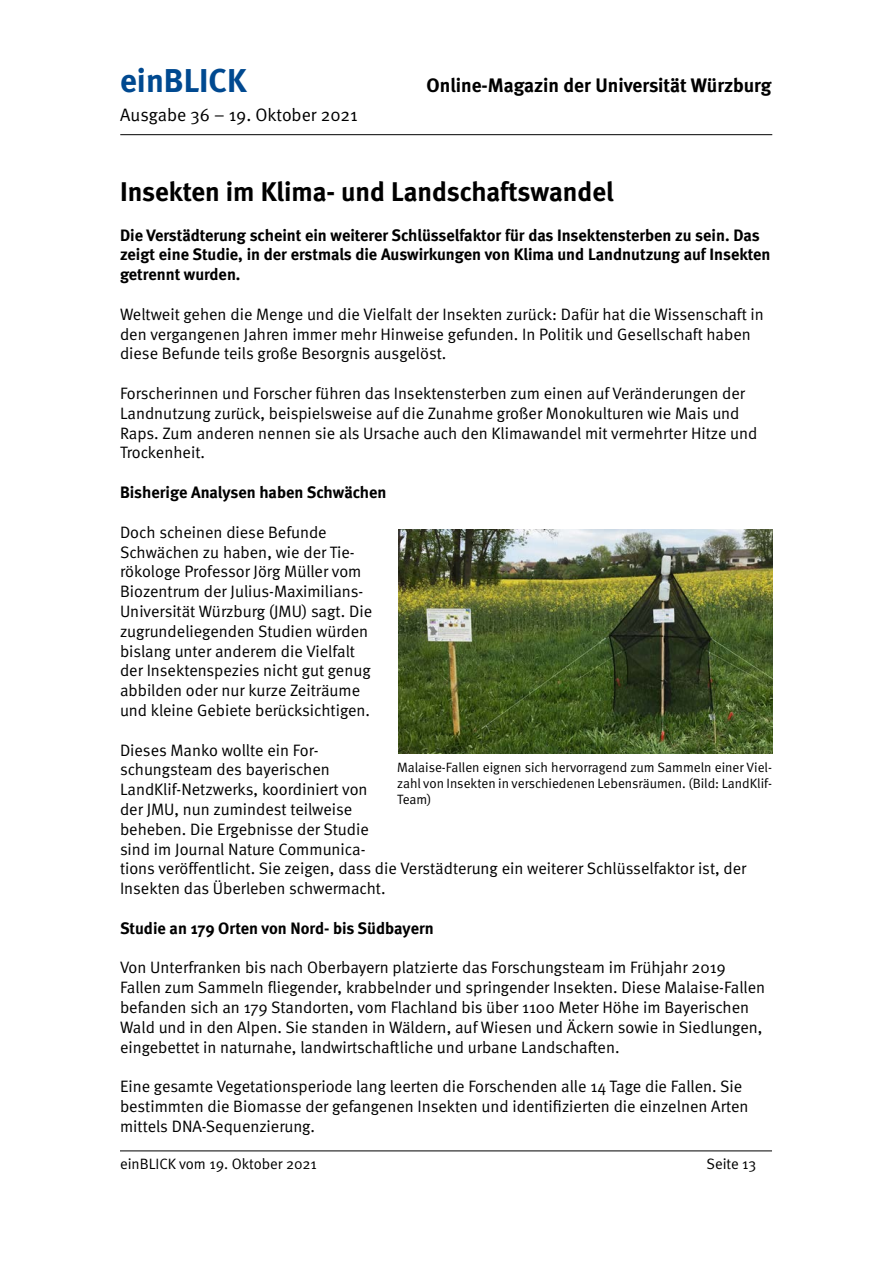
<style>
.page{position:relative;width:893px;height:1263px;background:#fff}
.page>*{position:absolute;margin:0;border:0;box-sizing:border-box;transform-origin:0 0}
.t1{font:700 33px "Meta";color:#004990}
.t2{font:700 27px "Meta";color:#000}
.t3{font:700 19.5px "Meta";color:#000}
.t4{font:18px "Meta Normal";color:#000}
.t5{font:16.5px/19.8px "Meta Normal";color:#000}
.t6{font:700 16.5px/19.8px "Meta";color:#000}
.t7{font:15px "Meta Normal";color:#000}
.t8{font:13.5px/16.2px "Meta Normal";color:#000;text-align:justify}
</style>
<div class="page">
<hr style="left:120px;top:134px;width:652px;height:1px;background:#000">
<hr style="left:120px;top:1150px;width:652px;height:1px;background:#000">
<img style="left:398px;top:529px;width:375px;height:225px">
<h1 class="t1" style="left:120px;top:61px;width:128px">einBLICK</h1>
<p class="t3" style="left:427px;top:74px;width:346px">Online-Magazin der Universität Würzburg</p>
<p class="t4" style="left:120px;top:105px;width:239px">Ausgabe 36 – 19. Oktober 2021</p>
<h2 class="t2" style="left:120px;top:176px;width:495px">Insekten im Klima- und Landschaftswandel</h2>
<p class="t6" style="left:120px;top:225px;width:652px">Die Verstädterung scheint ein weiterer Schlüsselfaktor für das Insektensterben zu sein. Das zeigt eine Studie, in der erstmals die Auswirkungen von Klima und Landnutzung auf Insekten getrennt wurden.</p>
<p class="t5" style="left:120px;top:304px;width:645px">Weltweit gehen die Menge und die Vielfalt der Insekten zurück: Dafür hat die Wissenschaft in den vergangenen Jahren immer mehr Hinweise gefunden. In Politik und Gesellschaft haben diese Befunde teils große Besorgnis ausgelöst.</p>
<p class="t5" style="left:120px;top:383px;width:639px">Forscherinnen und Forscher führen das Insektensterben zum einen auf Veränderungen der Landnutzung zurück, beispielsweise auf die Zunahme großer Monokulturen wie Mais und Raps. Zum anderen nennen sie als Ursache auch den Klimawandel mit vermehrter Hitze und Trockenheit.</p>
<p class="t6" style="left:120px;top:482px;width:268px">Bisherige Analysen haben Schwächen</p>
<p class="t5" style="left:120px;top:522px;width:254px">Doch scheinen diese Befunde Schwächen zu haben, wie der Tie&shy;rökologe Professor Jörg Müller vom Biozentrum der Julius-Maximilians-Universität Würzburg (JMU) sagt. Die zugrundeliegenden Studien würden bislang unter anderem die Vielfalt der Insektenspezies nicht gut genug abbilden oder nur kurze Zeiträume und kleine Gebiete berücksichtigen.</p>
<p class="t5" style="left:120px;top:740px;width:628px">Dieses Manko wollte ein For-<br>schungsteam des bayerischen<br>LandKlif-Netzwerks, koordiniert von<br>der JMU, nun zumindest teilweise<br>beheben. Die Ergebnisse der Studie<br>sind im Journal Nature Communica-<br>tions veröffentlicht. Sie zeigen, dass die Verstädterung ein weiterer Schlüsselfaktor ist, der Insekten das Überleben schwermacht.</p>
<p class="t6" style="left:120px;top:918px;width:315px">Studie an 179 Orten von Nord- bis Südbayern</p>
<p class="t5" style="left:120px;top:957px;width:647px">Von Unterfranken bis nach Oberbayern platzierte das Forschungsteam im Frühjahr 2019<br>Fallen zum Sammeln fliegender, krabbelnder und springender Insekten. Diese Malaise-Fallen befanden sich an 179 Standorten, vom Flachland bis über 1100 Meter Höhe im Bayerischen Wald und in den Alpen. Sie standen in Wäldern, auf Wiesen und Äckern sowie in Siedlungen, eingebettet in naturnahe, landwirtschaftliche und urbane Landschaften.</p>
<p class="t5" style="left:120px;top:1076px;width:630px">Eine gesamte Vegetationsperiode lang leerten die Forschenden alle 14 Tage die Fallen. Sie bestimmten die Biomasse der gefangenen Insekten und identifizierten die einzelnen Arten mittels DNA-Sequenzierung.</p>
<p class="t8" style="left:397px;top:759px;width:376px">Malaise-Fallen eignen sich hervorragend zum Sammeln einer Viel&shy;zahl von Insekten in verschiedenen Lebensräumen. (Bild: LandKlif-Team)</p>
<p class="t7" style="left:120px;top:1155px;width:198px">einBLICK vom 19. Oktober 2021</p>
<p class="t7" style="left:706px;top:1155px;width:51px">Seite 13</p>
</div>
